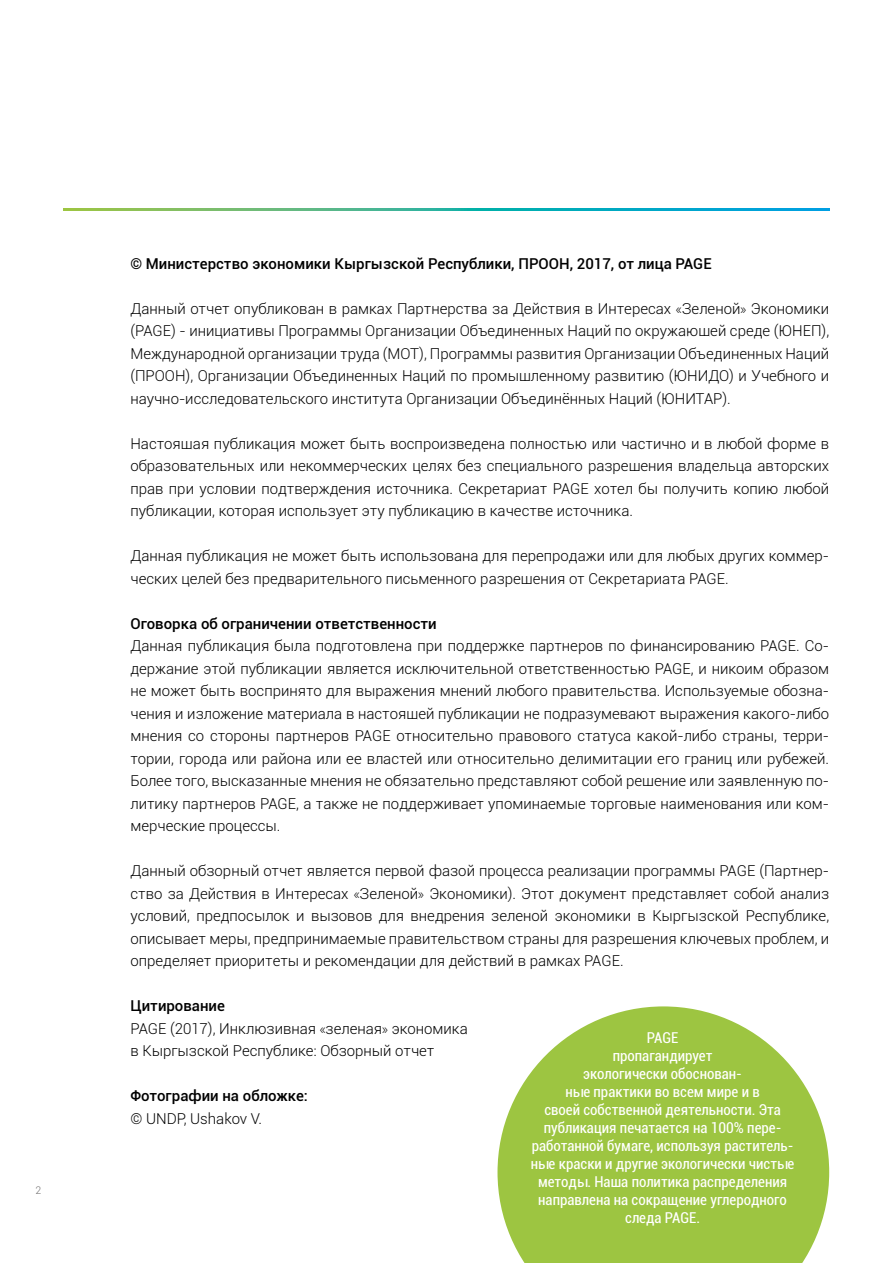
<style>
.page{position:relative;width:893px;height:1263px;background:#fff}
.page>*{position:absolute;margin:0;border:0;box-sizing:border-box;transform-origin:0 0}
.t1{font:300 15px/22.5px "Roboto";color:#000;text-align:justify}
.t2{font:condensed 15px/18px "Roboto";color:#fff;text-align:center}
.t3{font:500 15px "Roboto";color:#000}
.t4{font:300 10.5px "Roboto";color:#706f6f}
.s1{font-family:"Myriad Pro"}
.s2{font-weight:500}
</style>
<div class="page">
<svg style="left:64px;top:208px;width:765px;height:2px"></svg>
<svg style="left:497px;top:1006px;width:332px;height:257px;fill:#9dc541"></svg>
<p class="t4" style="left:35px;top:1182px;width:7px">2</p>
<p class="t3" style="left:130px;top:253px;width:583px">© Министерство экономики Кыргызской Республики, ПРООН, 2017, от лица PAGE</p>
<p class="t1" style="left:130px;top:296px;width:700px">Данный отчет опубликован в рамках Партнерства за Действия в Интересах <span class="s1">«</span>Зеленой<span class="s1">»</span> Экономики (PAGE) - инициативы Программы Организации Объединенных Наций по окружающей среде (ЮНЕП), Международной организации труда (МОТ), Программы развития Организации Объединенных Наций (ПРООН), Организации Объединенных Наций по промышленному развитию (ЮНИДО) и Учебного и научно-исследовательского института Организации Объединённых Наций (ЮНИТАР).</p>
<p class="t1" style="left:130px;top:431px;width:700px">Настоящая публикация может быть воспроизведена полностью или частично и в любой форме в образовательных или некоммерческих целях без специального разрешения владельца авторских прав при условии подтверждения источника. Секретариат PAGE хотел бы получить копию любой публикации, которая использует эту публикацию в качестве источника.</p>
<p class="t1" style="left:130px;top:544px;width:700px">Данная публикация не может быть использована для перепродажи или для любых других коммер&shy;ческих целей без предварительного письменного разрешения от Секретариата PAGE.</p>
<p class="t3" style="left:130px;top:613px;width:308px">Оговорка об ограничении ответственности</p>
<p class="t1" style="left:130px;top:634px;width:700px">Данная публикация была подготовлена при поддержке партнеров по финансированию PAGE. Со&shy;держание этой публикации является исключительной ответственностью PAGE, и никоим образом не может быть воспринято для выражения мнений любого правительства. Используемые обозна&shy;чения и изложение материала в настоящей публикации не подразумевают выражения какого-либо мнения со стороны партнеров PAGE относительно правового статуса какой-либо страны, терри&shy;тории, города или района или ее властей или относительно делимитации его границ или рубежей.<br>Более того, высказанные мнения не обязательно представляют собой решение или заявленную по&shy;литику партнеров PAGE, а также не поддерживает упоминаемые торговые наименования или ком&shy;мерческие процессы.</p>
<p class="t1" style="left:130px;top:859px;width:700px">Данный обзорный отчет является первой фазой процесса реализации программы PAGE (Партнер&shy;ство за Действия в Интересах <span class="s1">«</span>Зеленой<span class="s1">»</span> Экономики). Этот документ представляет собой анализ условий, предпосылок и вызовов для внедрения зеленой экономики в Кыргызской Республике, описывает меры, предпринимаемые правительством страны для разрешения ключевых проблем, и определяет приоритеты и рекомендации для действий в рамках PAGE.</p>
<p class="t1" style="left:130px;top:994px;width:339px;text-align:left"><span class="s2">Цитирование<br></span>PAGE (2017), Инклюзивная <span class="s1">«</span>зеленая<span class="s1">»</span> экономика в Кыргызской Республике: Обзорный отчет</p>
<p class="t3" style="left:130px;top:1085px;width:179px">Фотографии на обложке:</p>
<p class="t1" style="left:130px;top:1106px;width:133px">© UNDP, Ushakov V.</p>
<p class="t2" style="left:531px;top:1028px;width:265px">PAGE<br>пропагандирует<br>экологически обоснован-<br>ные практики во всем мире и в<br>своей собственной деятельности. Эта публикация печатается на 100% пере&shy;работанной бумаге, используя раститель&shy;ные краски и другие экологически чистые методы. Наша политика распределения направлена на сокращение углеродного следа PAGE.</p>
</div>
